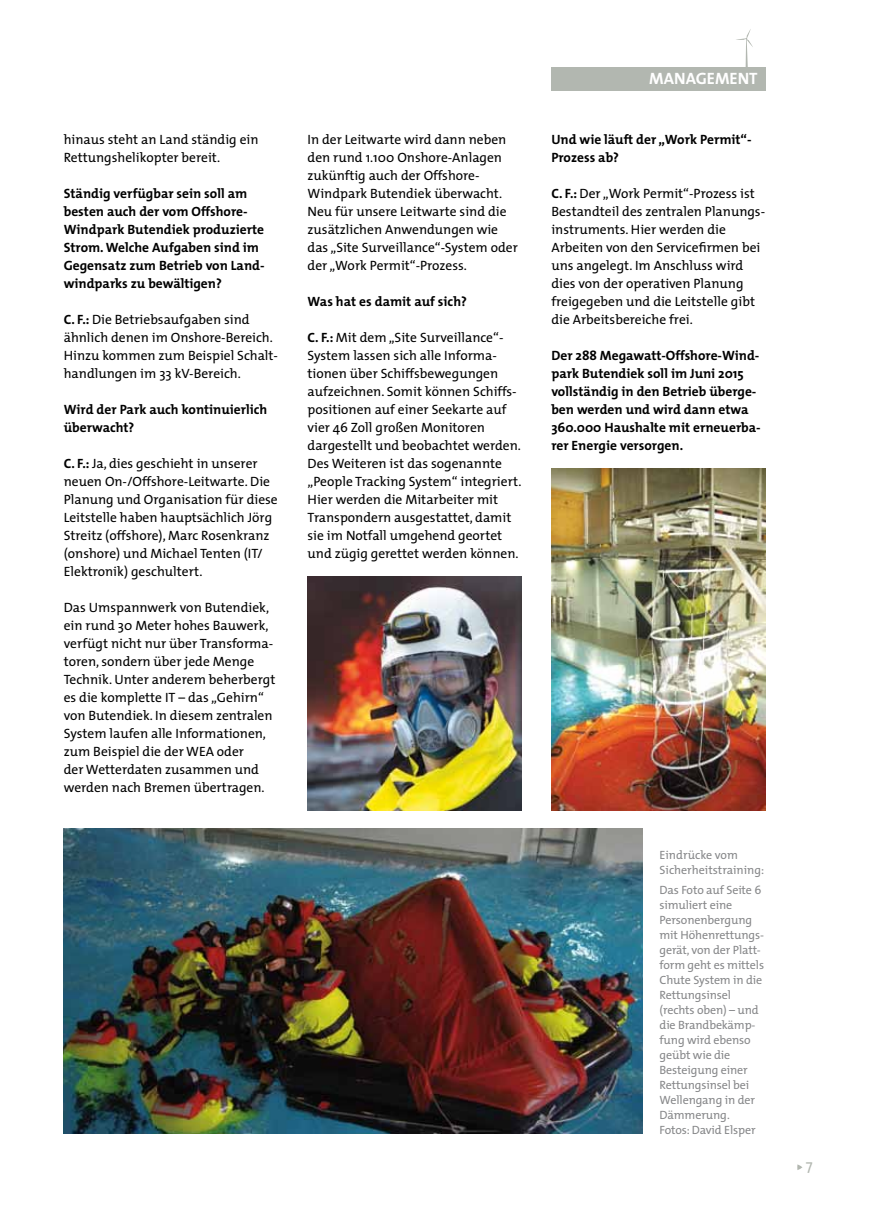
<style>
.page{position:relative;width:893px;height:1212px;background:#fff}
.page>*{position:absolute;margin:0;border:0;box-sizing:border-box;transform-origin:0 0}
.t1{font:700 16.5px "The Mix";color:#fff}
.t2{font:15px "The Mix";color:#b2b7b0}
.t3{font:13.5px/18px "The Mix";color:#000}
.t4{font:700 13.5px/18px "The Mix";color:#000}
.t5{font:12px/15px "The Mix";letter-spacing:-.01em;color:#87888a}
.s1{font-weight:700}
</style>
<div class="page">
<svg style="left:797px;top:1164px;width:5px;height:6px"></svg>
<svg style="left:736px;top:29px;width:17px;height:38px"></svg>
<div style="left:551px;top:67px;width:214px;height:24px;background:#b2b7b0"></div>
<img style="left:551px;top:468px;width:214px;height:342px">
<img style="left:64px;top:828px;width:578px;height:306px">
<img style="left:308px;top:576px;width:214px;height:234px">
<p class="t3" style="left:64px;top:130px;width:196px">hinaus steht an Land ständig ein<br>Rettungshelikopter bereit.</p>
<p class="t4" style="left:64px;top:184px;width:202px">Ständig verfügbar sein soll am besten auch der vom Offshore-<br>Windpark Butendiek produzierte<br>Strom. Welche Aufgaben sind im<br>Gegensatz zum Betrieb von Land&shy;windparks zu bewältigen?</p>
<p class="t3" style="left:64px;top:310px;width:216px"><span class="s1">C. F.:</span> Die Betriebsaufgaben sind ähnlich denen im Onshore-Bereich.<br>Hinzu kommen zum Beispiel Schalt&shy;handlungen im 33 kV-Bereich.</p>
<p class="t4" style="left:64px;top:400px;width:205px">Wird der Park auch kontinuierlich überwacht?</p>
<p class="t3" style="left:64px;top:454px;width:216px"><span class="s1">C. F.:</span> Ja, dies geschieht in unserer neuen On-/Offshore-Leitwarte. Die Planung und Organisation für diese Leitstelle haben hauptsächlich Jörg Streitz (offshore), Marc Rosenkranz (onshore) und Michael Tenten (IT/ Elektronik) geschultert.</p>
<p class="t3" style="left:64px;top:598px;width:213px">Das Umspannwerk von Butendiek, ein rund 30 Meter hohes Bauwerk, verfügt nicht nur über Transforma&shy;toren, sondern über jede Menge<br>Technik. Unter anderem beherbergt es die komplette IT – das „Gehirn“ von Butendiek. In diesem zentralen<br>System laufen alle Informationen, zum Beispiel die der WEA oder<br>der Wetterdaten zusammen und werden nach Bremen übertragen.</p>
<p class="t3" style="left:308px;top:130px;width:212px">In der Leitwarte wird dann neben den rund 1.100 Onshore-Anlagen zukünftig auch der Offshore-<br>Windpark Butendiek überwacht.<br>Neu für unsere Leitwarte sind die zusätzlichen Anwendungen wie das „Site Surveillance“-System oder der „Work Permit“-Prozess.</p>
<p class="t4" style="left:308px;top:292px;width:161px">Was hat es damit auf sich?</p>
<p class="t3" style="left:308px;top:328px;width:215px"><span class="s1">C. F.:</span> Mit dem „Site Surveillance“- System lassen sich alle Informa&shy;tionen über Schiffsbewegungen aufzeichnen. Somit können Schiffs&shy;positionen auf einer Seekarte auf vier 46 Zoll großen Monitoren dargestellt und beobachtet werden.<br>Des Weiteren ist das sogenannte „People Tracking System“ integriert.<br>Hier werden die Mitarbeiter mit Transpondern ausgestattet, damit sie im Notfall umgehend geortet und zügig gerettet werden können.</p>
<p class="t1" style="left:649px;top:64px;width:69px">manageme</p>
<p class="t1" style="left:738px;top:64px;width:21px">nt</p>
<p class="t4" style="left:551px;top:130px;width:202px">Und wie läuft der „Work Permit“-<br>Prozess ab?</p>
<p class="t3" style="left:551px;top:184px;width:215px"><span class="s1">C. F.:</span> Der „Work Permit“-Prozess ist Bestandteil des zentralen Planungs&shy;instruments. Hier werden die Arbeiten von den Servicefirmen bei uns angelegt. Im Anschluss wird dies von der operativen Planung freigegeben und die Leitstelle gibt die Arbeitsbereiche frei.</p>
<p class="t4" style="left:551px;top:346px;width:211px">Der 288 Megawatt-Offshore-Wind&shy;park Butendiek soll im Juni 2015 vollständig in den Betrieb überge&shy;ben werden und wird dann etwa<br>360.000 Haushalte mit erneuerba&shy;rer Energie versorgen.</p>
<p class="t5" style="left:659px;top:847px;width:106px">Eindrücke vom<br>Sicherheitstraining:</p>
<p class="t5" style="left:659px;top:882px;width:106px">Das Foto auf Seite 6 simuliert eine<br>Personenbergung mit Höhenrettungs&shy;gerät, von der Platt&shy;form geht es mittels<br>Chute System in die<br>Rettungsinsel (rechts oben) – und die Brandbekämp&shy;fung wird ebenso geübt wie die<br>Besteigung einer<br>Rettungsinsel bei<br>Wellengang in der<br>Dämmerung.<br>Fotos: David Elsper</p>
<p class="t2" style="left:806px;top:1152px;width:8px">7</p>
</div>
